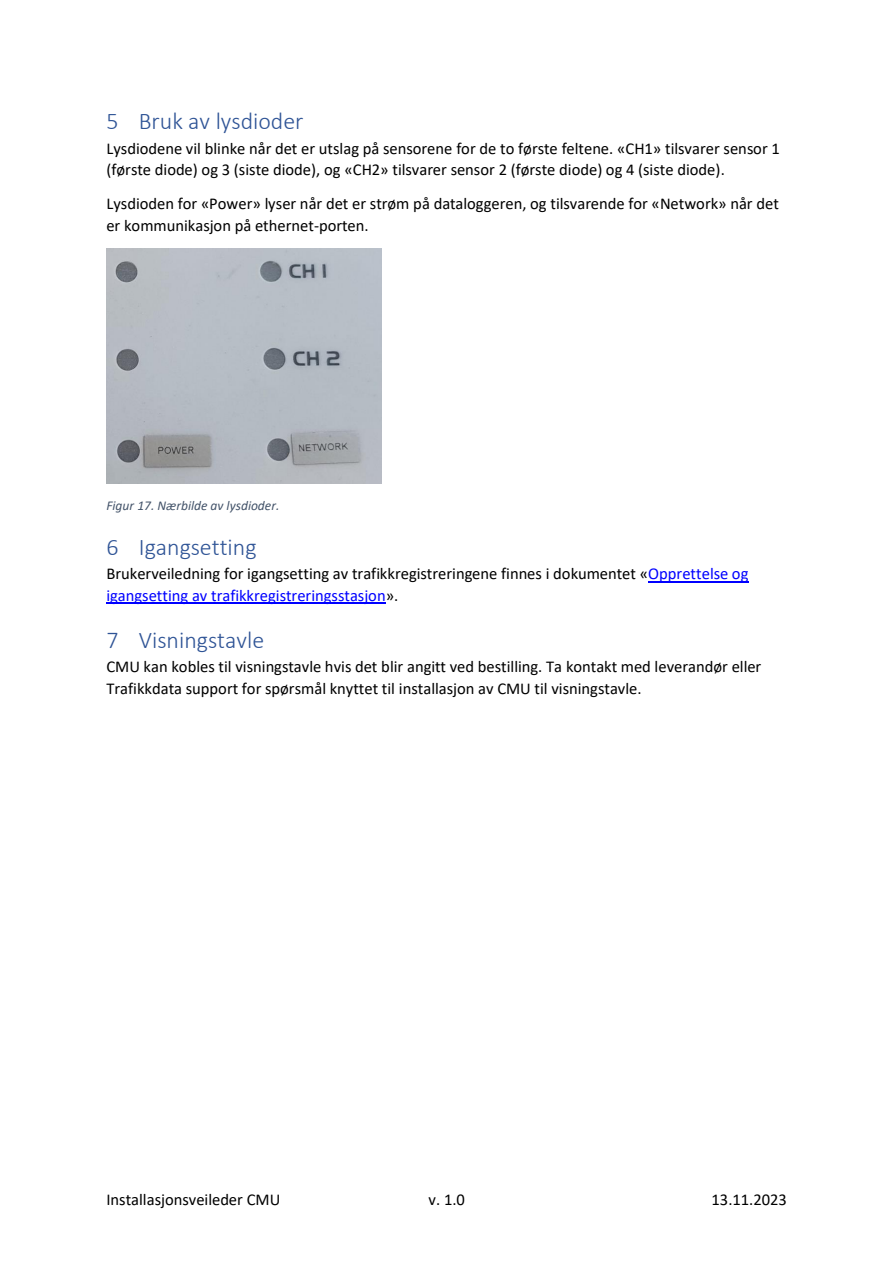
<style>
.page{position:relative;width:893px;height:1263px;background:#fff}
.page>*{position:absolute;margin:0;border:0;box-sizing:border-box;transform-origin:0 0}
.t1{font:300 24px "Calibri";color:#2f5496}
.t2{font:16.5px/21.8px "Calibri";color:#000}
.t3{font:italic 13.5px "Calibri";color:#44546a}
.s1{color:#00f}
</style>
<div class="page">
<hr style="left:648px;top:581px;width:101px;height:1px;background:#00f">
<hr style="left:106px;top:603px;width:280px;height:1px;background:#00f">
<img style="left:106px;top:249px;width:275px;height:235px">
<h1 class="t1" style="left:106px;top:111px;width:199px">5 Bruk av lysdioder</h1>
<p class="t2" style="left:106px;top:139px;width:675px">Lysdiodene vil blinke når det er utslag på sensorene for de to første feltene. «CH1» tilsvarer sensor 1 (første diode) og 3 (siste diode), og «CH2» tilsvarer sensor 2 (første diode) og 4 (siste diode).</p>
<p class="t2" style="left:106px;top:194px;width:674px">Lysdioden for «Power» lyser når det er strøm på dataloggeren, og tilsvarende for «Network» når det er kommunikasjon på ethernet-porten.</p>
<p class="t3" style="left:106px;top:500px;width:175px">Figur 17. Nærbilde av lysdioder.</p>
<h1 class="t1" style="left:106px;top:537px;width:152px">6 Igangsetting</h1>
<p class="t2" style="left:106px;top:564px;width:644px">Brukerveiledning for igangsetting av trafikkregistreringene finnes i dokumentet «<span class="s1">Opprettelse og igangsetting av trafikkregistreringsstasjon</span>».</p>
<h1 class="t1" style="left:106px;top:630px;width:159px">7 Visningstavle</h1>
<p class="t2" style="left:106px;top:657px;width:656px">CMU kan kobles til visningstavle hvis det blir angitt ved bestilling. Ta kontakt med leverandør eller<br>Trafikkdata support for spørsmål knyttet til installasjon av CMU til visningstavle.</p>
<p class="t2" style="left:106px;top:1190px;width:175px">Installasjonsveileder CMU</p>
<p class="t2" style="left:429px;top:1190px;width:38px">v. 1.0</p>
<p class="t2" style="left:712px;top:1190px;width:77px">13.11.2023</p>
</div>
